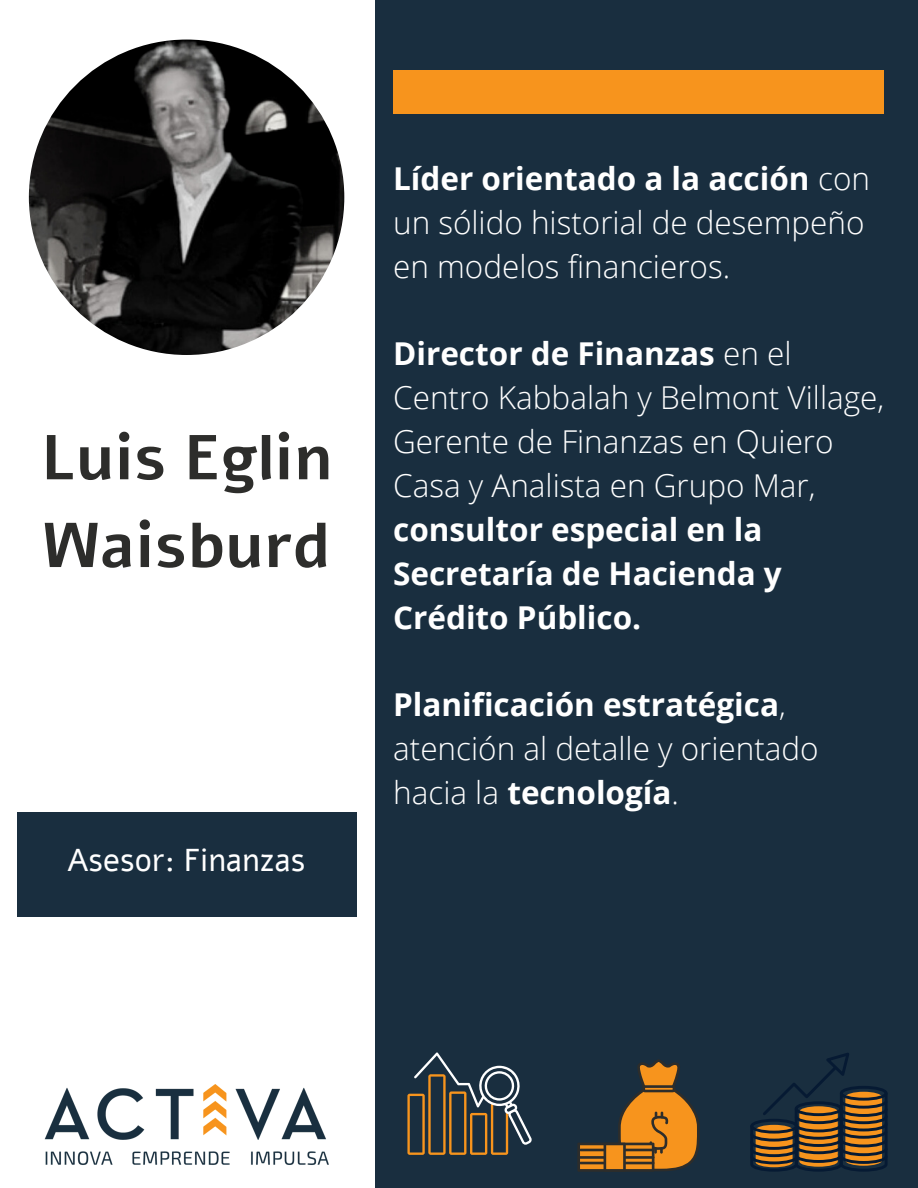
<style>
.page{position:relative;width:918px;height:1188px;background:#fff}
.page>*{position:absolute;margin:0;border:0;box-sizing:border-box;transform-origin:0 0}
.t1{font:700 63px/87.8px "Alef";color:#2d2d2b}
.t2{font:300 31.5px/43.8px "Open Sans";color:#fff}
.t3{font:31.5px "Alef";color:#fff}
.s1{font-weight:700}
</style>
<div class="page">
<div style="left:375px;top:0;width:543px;height:1188px;background:#192e3f"></div>
<img style="left:29px;top:40px;width:315px;height:315px;border-radius:50%">
<div style="left:17px;top:813px;width:340px;height:104px;background:#192e3f"></div>
<div style="left:393px;top:70px;width:491px;height:44px;background:#f7941d"></div>
<svg style="left:577px;top:1059px;width:123px;height:113px"></svg>
<svg style="left:750px;top:1053px;width:138px;height:119px"></svg>
<img style="left:45px;top:1084px;width:283px;height:81px">
<svg style="left:407px;top:1052px;width:125px;height:103px"></svg>
<p class="t1" style="left:41px;top:415px;width:293px">Luis Eglin<br>Waisburd</p>
<p class="t3" style="left:67px;top:839px;width:240px">Asesor: Finanzas</p>
<p class="t2" style="left:393px;top:156px;width:478px"><span class="s1">Líder orientado a la acción</span> con un sólido historial de desempeño en modelos financieros.</p>
<p class="t2" style="left:393px;top:331px;width:493px"><span class="s1">Director de Finanzas</span> en el<br>Centro Kabbalah y Belmont Village,<br>Gerente de Finanzas en Quiero<br>Casa y Analista en Grupo Mar, <span class="s1">consultor especial en la<br>Secretaría de Hacienda y<br>Crédito Público.</span></p>
<p class="t2" style="left:393px;top:682px;width:427px"><span class="s1">Planificación estratégica</span>, atención al detalle y orientado hacia la <span class="s1">tecnología</span>.</p>
</div>
